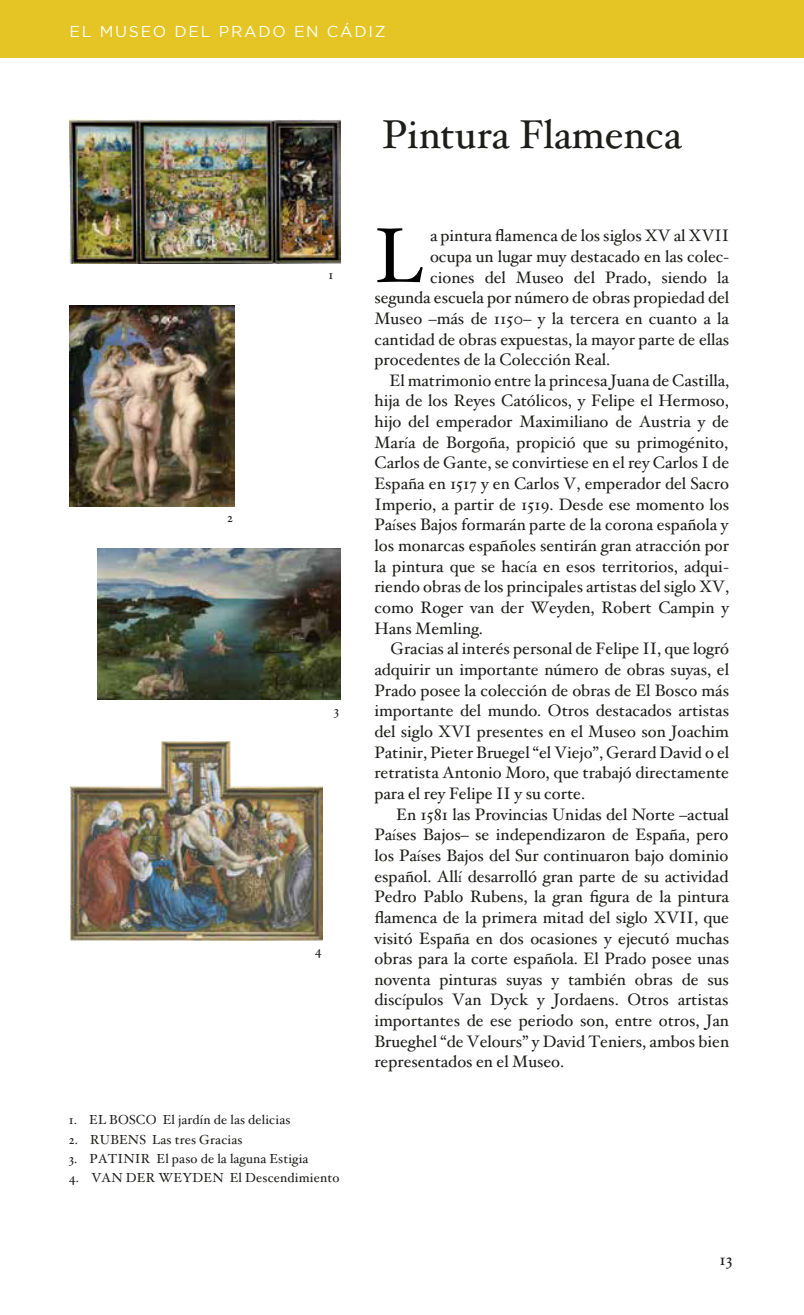
<style>
.page{position:relative;width:804px;height:1315px;background:#fff}
.page>*{position:absolute;margin:0;border:0;box-sizing:border-box;transform-origin:0 0}
.t1{font:77.52px "Hoefler Text";color:#000}
.t2{font:40.25px "Hoefler Text";letter-spacing:-.005em;color:#1d1d1b}
.t3{font:16.62px "Hoefler Text";color:#1d1d1b}
.t4{font:15.75px "Gotham";letter-spacing:.11em;color:#fff}
.t5{font:13.12px "Hoefler Text";letter-spacing:.015em;color:#1d1d1b}
.s1{font-family:"Hoefler Titlingpro"}
.s2{font-family:"Garamond"}
</style>
<div class="page">
<img style="left:69px;top:119px;width:271px;height:145px">
<img style="left:69px;top:306px;width:165px;height:201px">
<img style="left:97px;top:549px;width:243px;height:150px">
<img style="left:70px;top:741px;width:252px;height:199px">
<div style="left:0;top:0;width:804px;height:57px;background:#e5c525"></div>
<p class="t4" style="left:70px;top:23px;width:318px">EL MUSEO DEL PRADO EN CÁDIZ</p>
<p class="t5" style="left:328px;top:267px;width:6px">1</p>
<p class="t5" style="left:227px;top:510px;width:7px">2</p>
<p class="t5" style="left:334px;top:702px;width:7px">3</p>
<p class="t5" style="left:315px;top:942px;width:9px">4</p>
<p class="t5" style="left:69px;top:1112px;width:223px">1. EL BOSCO El jard<span class="s1">í</span>n de las delicias</p>
<p class="t5" style="left:69px;top:1131px;width:175px">2. RUBENS Las tres Gracias</p>
<p class="t5" style="left:69px;top:1150px;width:241px">3. PATINIR El paso de la laguna Estigia</p>
<p class="t5" style="left:69px;top:1170px;width:272px">4. VAN DER WEYDEN El Descendimiento</p>
<h2 class="t2" style="left:382px;top:111px;width:301px">Pintura Flamenca</h2>
<h1 class="t1" style="left:375px;top:210px;width:49px">L</h1>
<p class="t3" style="left:430px;top:226px;width:300px">a pintura flamenca de los siglos XV al XVII</p>
<p class="t3" style="left:430px;top:246px;width:300px">ocupa un lugar muy destacado en las colec-</p>
<p class="t3" style="left:430px;top:267px;width:300px">ciones del Museo del Prado, siendo la</p>
<p class="t3" style="left:374px;top:288px;width:356px">segunda escuela por número de obras propiedad del</p>
<p class="t3" style="left:374px;top:308px;width:356px">Museo –más de 1150– y la tercera en cuanto a la</p>
<p class="t3" style="left:374px;top:329px;width:356px">cantidad de obras expuestas, la mayor parte de ellas</p>
<p class="t3" style="left:374px;top:350px;width:237px">procedentes de la Colección Real.</p>
<p class="t3" style="left:389px;top:370px;width:341px">El matrimonio entre la princesa Juana de Castilla,</p>
<p class="t3" style="left:374px;top:391px;width:356px">hija de los Reyes Católicos, y Felipe el Hermoso,</p>
<p class="t3" style="left:374px;top:412px;width:356px">hijo del emperador Maximiliano de Austria y de</p>
<p class="t3" style="left:374px;top:432px;width:355px">Mar<span class="s2">í</span>a de Borgoña, propició que su primogénito,</p>
<p class="t3" style="left:374px;top:453px;width:356px">Carlos de Gante, se convirtiese en el rey Carlos I de</p>
<p class="t3" style="left:374px;top:474px;width:356px">España en 1517 y en Carlos V, emperador del Sacro</p>
<p class="t3" style="left:374px;top:494px;width:356px">Imperio, a partir de 1519. Desde ese momento los</p>
<p class="t3" style="left:374px;top:515px;width:355px">Pa<span class="s2">í</span>ses Bajos formarán parte de la corona española y</p>
<p class="t3" style="left:374px;top:535px;width:356px">los monarcas españoles sentirán gran atracción por</p>
<p class="t3" style="left:374px;top:556px;width:356px">la pintura que se hac<span class="s2">í</span>a en esos territorios, adqui-</p>
<p class="t3" style="left:374px;top:577px;width:356px">riendo obras de los principales artistas del siglo XV,</p>
<p class="t3" style="left:374px;top:597px;width:356px">como Roger van der Weyden, Robert Campin y</p>
<p class="t3" style="left:374px;top:618px;width:110px">Hans Memling.</p>
<p class="t3" style="left:390px;top:639px;width:340px">Gracias al interés personal de Felipe II, que logró</p>
<p class="t3" style="left:374px;top:659px;width:356px">adquirir un importante número de obras suyas, el</p>
<p class="t3" style="left:374px;top:680px;width:356px">Prado posee la colección de obras de El Bosco más</p>
<p class="t3" style="left:374px;top:701px;width:356px">importante del mundo. Otros destacados artistas</p>
<p class="t3" style="left:374px;top:721px;width:356px">del siglo XVI presentes en el Museo son Joachim</p>
<p class="t3" style="left:374px;top:742px;width:356px">Patinir, Pieter Bruegel “el Viejo”, Gerard David o el</p>
<p class="t3" style="left:374px;top:763px;width:356px">retratista Antonio Moro, que trabajó directamente</p>
<p class="t3" style="left:374px;top:783px;width:212px">para el rey Felipe II y su corte.</p>
<p class="t3" style="left:396px;top:804px;width:334px">En 1581 las Provincias Unidas del Norte –actual</p>
<p class="t3" style="left:374px;top:825px;width:355px">Pa<span class="s2">í</span>ses Bajos– se independizaron de España, pero</p>
<p class="t3" style="left:374px;top:845px;width:355px">los Pa<span class="s2">í</span>ses Bajos del Sur continuaron bajo dominio</p>
<p class="t3" style="left:374px;top:866px;width:355px">español. All<span class="s2">í</span> desarrolló gran parte de su actividad</p>
<p class="t3" style="left:374px;top:887px;width:356px">Pedro Pablo Rubens, la gran figura de la pintura</p>
<p class="t3" style="left:374px;top:907px;width:356px">flamenca de la primera mitad del siglo XVII, que</p>
<p class="t3" style="left:374px;top:928px;width:356px">visitó España en dos ocasiones y ejecutó muchas</p>
<p class="t3" style="left:374px;top:948px;width:356px">obras para la corte española. El Prado posee unas</p>
<p class="t3" style="left:374px;top:969px;width:356px">noventa pinturas suyas y también obras de sus</p>
<p class="t3" style="left:374px;top:990px;width:355px">disc<span class="s2">í</span>pulos Van Dyck y Jordaens. Otros artistas</p>
<p class="t3" style="left:374px;top:1010px;width:356px">importantes de ese periodo son, entre otros, Jan</p>
<p class="t3" style="left:374px;top:1031px;width:356px">Brueghel “de Velours” y David Teniers, ambos bien</p>
<p class="t3" style="left:374px;top:1052px;width:191px">representados en el Museo.</p>
<p class="t3" style="left:719px;top:1249px;width:15px">13</p>
</div>
